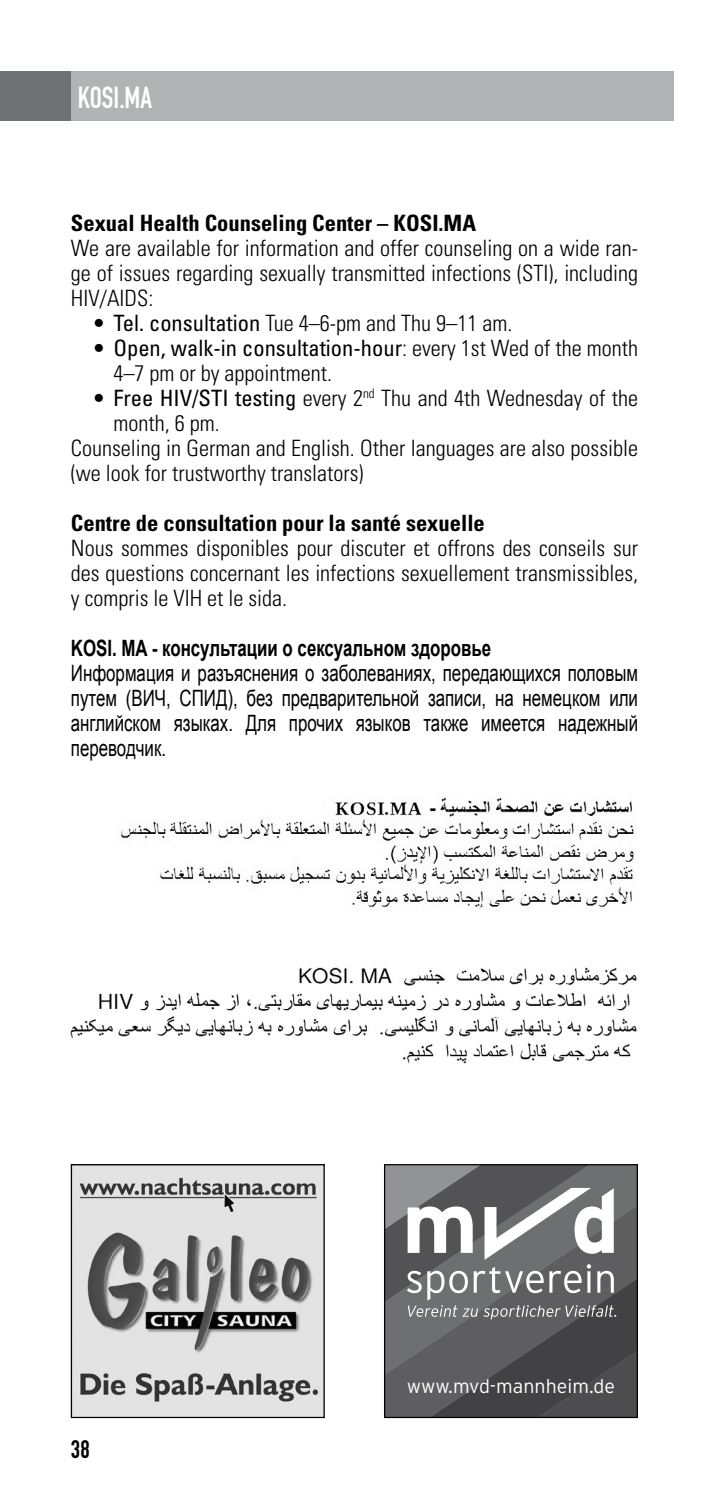
<style>
.page{position:relative;width:709px;height:1489px;background:#fff}
.page>*{position:absolute;margin:0;border:0;box-sizing:border-box;transform-origin:0 0}
.t1{font:30px "DIN Engschrift";color:#fff;scale:.95 1}
.t2{font:25px "DIN Engschrift";color:#000}
.t3{font:300 condensed 22.5px/25px "Univers";color:#000;text-align:justify}
.t4{font:22.5px/25px "Arial";color:#000;text-align:justify;scale:.75 1}
.t5{font:700 condensed 22.5px "Univers";color:#000}
.t6{font:700 22.5px "Arial";color:#000;scale:.75 1}
.t7{font:300 19.5px "Interstate";color:#fff}
.s1{font-weight:400}
</style>
<div class="page">
<div style="left:0;top:71px;width:673px;height:49px;background:#b1b3b4"></div>
<div style="left:0;top:71px;width:71px;height:49px;background:#707172"></div>
<img style="left:120px;top:797px;width:514px;height:111px">
<img style="left:70px;top:967px;width:567px;height:97px">
<img style="left:73px;top:1165px;width:250px;height:250px">
<div style="left:71px;top:1163px;width:254px;height:254px;border:1px solid #000"></div>
<svg style="left:386px;top:1165px;width:250px;height:250px;background:#6f6f71"></svg>
<div style="left:384px;top:1163px;width:254px;height:254px;border:1px solid #000"></div>
<h1 class="t1" style="left:78px;top:79px;width:79px">KOSI.MA</h1>
<p class="t5" style="left:71px;top:209px;width:407px">Sexual Health Counseling Center – KOSI.MA</p>
<p class="t3" style="left:71px;top:235px;width:568px">We are available for information and offer counseling on a wide ran&shy;ge of issues regarding sexually transmitted infections (STI), including HIV/AIDS:</p>
<p class="t3" style="left:92px;top:310px;width:422px">• <span class="s1">Tel. consultation</span> Tue 4–6-pm and Thu 9–11 am.</p>
<p class="t3" style="left:113px;top:335px;width:526px;text-indent:-21px">• <span class="s1">Open, walk-in consultation-hour</span>: every 1st Wed of the month<br>4–7 pm or by appointment.</p>
<p class="t3" style="left:92px;top:385px;width:547px">• <span class="s1">Free HIV/STI testing</span> every 2<sup>nd</sup> Thu and 4th Wednesday of the</p>
<p class="t3" style="left:113px;top:410px;width:108px">month, 6 pm.</p>
<p class="t3" style="left:71px;top:435px;width:568px">Counseling in German and English. Other languages are also possible</p>
<p class="t3" style="left:71px;top:460px;width:294px">(we look for trustworthy translators)</p>
<p class="t5" style="left:71px;top:509px;width:415px">Centre de consultation pour la santé sexuelle</p>
<p class="t3" style="left:71px;top:535px;width:568px">Nous sommes disponibles pour discuter et offrons des conseils sur des questions concernant les infections sexuellement transmissibles, y compris le VIH et le sida.</p>
<p class="t6" style="left:71px;top:633px;width:562px">KOSI. MA - консультации о сексуальном здоровье</p>
<p class="t4" style="left:71px;top:660px;width:757px">Информация и разъяснения о заболеваниях, передающихся половым путем (ВИЧ, СПИД), без предварительной записи, на немецком или английском языках. Для прочих языков также имеется надежный переводчик.</p>
<p class="t2" style="left:71px;top:1434px;width:21px">38</p>
<p class="t7" style="left:407px;top:1375px;width:210px">www.mvd-mannheim.de</p>
</div>
